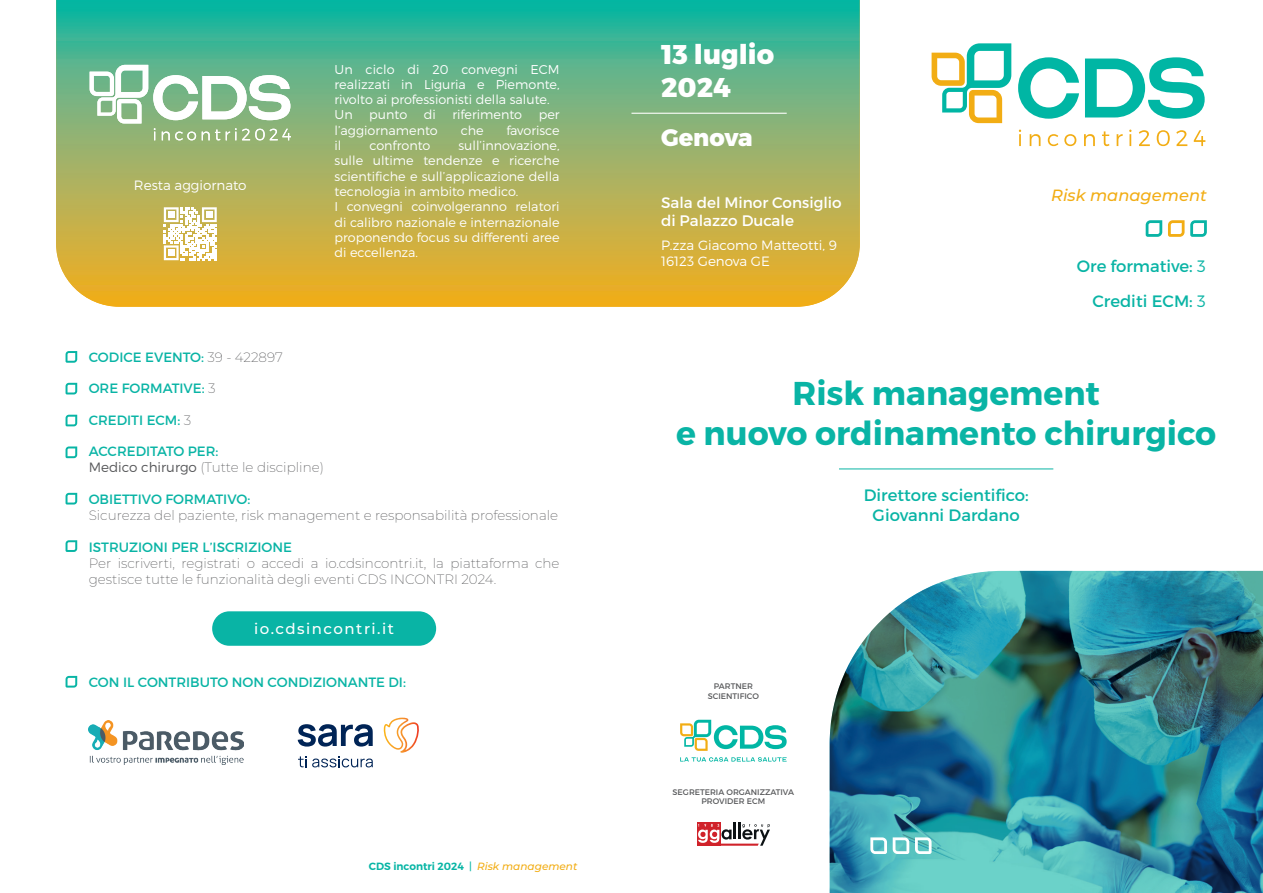
<style>
.page{position:relative;width:1263px;height:893px;background:#fff}
.page>*{position:absolute;margin:0;border:0;box-sizing:border-box;transform-origin:0 0}
.t1{font:700 33px "Montserrat";color:#09b4a5}
.t2{font:800 27.15px "Montserrat";color:#fff}
.t3{font:800 23.85px "Montserrat";color:#fff}
.t4{font:16.5px "Montserrat";color:#09b4a5}
.t5{font:italic 500 16.35px "Montserrat";color:#f2ad14}
.t6{font:15.15px "Montserrat";color:#fff}
.t7{font:500 15px "Montserrat";letter-spacing:.1em;color:#fff}
.t8{font:200 13.5px/16.2px "Montserrat";color:#57585a}
.t9{font:13.5px "Montserrat";color:#09b4a5}
.t10{font:300 13.5px/16.2px "Montserrat";color:#fff}
.t11{font:300 12.75px/15.3px "Montserrat";color:#fff;text-align:justify}
.t12{font:600 10.5px "Montserrat";color:#08b5a5}
.t13{font:8.1px "Montserrat";color:#57585a}
.s1{font-weight:200;color:#57585a}
.s2{font-weight:300}
.s3{font-weight:400}
.s4{font-weight:500;font-style:italic;color:#f2ad14}
</style>
<div class="page">
<svg style="left:56px;top:0;width:804px;height:307px;background:#93b267"></svg>
<img style="left:830px;top:571px;width:433px;height:322px">
<svg style="left:1168px;top:220px;width:16px;height:17px"></svg>
<svg style="left:1190px;top:220px;width:17px;height:17px"></svg>
<svg style="left:1146px;top:220px;width:16px;height:17px"></svg>
<hr style="left:631px;top:113px;width:156px;height:1px;background:#fff">
<svg style="left:893px;top:837px;width:16px;height:17px"></svg>
<svg style="left:915px;top:837px;width:16px;height:17px"></svg>
<svg style="left:870px;top:837px;width:17px;height:17px"></svg>
<hr style="left:839px;top:469px;width:214px;height:1px;background:#09b4a5">
<svg style="left:680px;top:757px;width:107px;height:5px"></svg>
<svg style="left:680px;top:720px;width:107px;height:31px"></svg>
<div style="left:697px;top:822px;width:24px;height:24px;background:#d0222a"></div>
<svg style="left:698px;top:822px;width:72px;height:24px"></svg>
<svg style="left:931px;top:43px;width:80px;height:80px"></svg>
<svg style="left:1018px;top:57px;width:61px;height:62px"></svg>
<svg style="left:1085px;top:57px;width:120px;height:62px"></svg>
<svg style="left:1019px;top:130px;width:2px;height:16px"></svg>
<svg style="left:1030px;top:134px;width:10px;height:12px"></svg>
<svg style="left:1048px;top:134px;width:10px;height:12px"></svg>
<svg style="left:1064px;top:134px;width:12px;height:12px"></svg>
<svg style="left:1084px;top:134px;width:11px;height:12px"></svg>
<svg style="left:1102px;top:131px;width:7px;height:15px"></svg>
<svg style="left:1116px;top:134px;width:7px;height:12px"></svg>
<svg style="left:1129px;top:130px;width:2px;height:16px"></svg>
<svg style="left:1139px;top:130px;width:11px;height:16px"></svg>
<svg style="left:1157px;top:130px;width:13px;height:16px"></svg>
<svg style="left:1176px;top:130px;width:11px;height:16px"></svg>
<svg style="left:1194px;top:130px;width:11px;height:16px"></svg>
<svg style="left:66px;top:351px;width:11px;height:12px"></svg>
<svg style="left:66px;top:676px;width:11px;height:12px"></svg>
<svg style="left:66px;top:383px;width:11px;height:11px"></svg>
<svg style="left:66px;top:415px;width:11px;height:11px"></svg>
<svg style="left:90px;top:65px;width:201px;height:75px"></svg>
<svg style="left:164px;top:207px;width:53px;height:53px"></svg>
<svg style="left:66px;top:446px;width:11px;height:12px"></svg>
<svg style="left:66px;top:493px;width:11px;height:11px"></svg>
<svg style="left:66px;top:540px;width:11px;height:12px"></svg>
<div style="left:212px;top:611px;width:224px;height:35px;background:#09b4a5;border-radius:17px"></div>
<img style="left:89px;top:720px;width:155px;height:44px">
<svg style="left:298px;top:724px;width:75px;height:23px"></svg>
<svg style="left:298px;top:756px;width:75px;height:11px"></svg>
<svg style="left:383px;top:718px;width:36px;height:35px"></svg>
<p class="t10" style="left:134px;top:177px;width:114px">Resta aggiornato</p>
<p class="t11" style="left:335px;top:61px;width:227px">Un ciclo di 20 convegni ECM realizzati in Liguria e Piemonte, rivolto ai professionisti della salute.</p>
<p class="t11" style="left:335px;top:107px;width:20px">Un</p>
<p class="t11" style="left:369px;top:107px;width:39px">punto</p>
<p class="t11" style="left:424px;top:107px;width:14px">di</p>
<p class="t11" style="left:452px;top:107px;width:71px">riferimento</p>
<p class="t11" style="left:539px;top:107px;width:22px">per</p>
<p class="t11" style="left:335px;top:122px;width:105px">l’aggiornamento</p>
<p class="t11" style="left:461px;top:122px;width:25px">che</p>
<p class="t11" style="left:507px;top:122px;width:55px">favorisce</p>
<p class="t11" style="left:335px;top:138px;width:8px">il</p>
<p class="t11" style="left:369px;top:138px;width:62px">confronto</p>
<p class="t11" style="left:335px;top:138px;width:227px;text-indent:124px">sull’innovazione, sulle ultime tendenze e ricerche scientifiche e sull’applicazione della tecnologia in ambito medico.</p>
<p class="t11" style="left:335px;top:199px;width:227px">I convegni coinvolgeranno relatori di calibro nazionale e internazionale proponendo focus su differenti aree di eccellenza.</p>
<p class="t9" style="left:89px;top:349px;width:196px">CODICE EVENTO: <span class="s1">39 - 422897</span></p>
<p class="t9" style="left:89px;top:380px;width:128px">ORE FORMATIVE: <span class="s1">3</span></p>
<p class="t9" style="left:89px;top:412px;width:104px">CREDITI ECM: <span class="s1">3</span></p>
<p class="t9" style="left:89px;top:443px;width:131px">ACCREDITATO PER:</p>
<p class="t8" style="left:89px;top:459px;width:237px"><span class="s2">Medico chirurgo</span> (Tutte le discipline)</p>
<p class="t9" style="left:89px;top:491px;width:163px">OBIETTIVO FORMATIVO:</p>
<p class="t8" style="left:89px;top:507px;width:471px">Sicurezza del paziente, risk management e responsabilità professionale</p>
<p class="t9" style="left:89px;top:539px;width:205px">ISTRUZIONI PER L’ISCRIZIONE</p>
<p class="t8" style="left:89px;top:555px;width:472px">Per iscriverti, registrati o accedi a io.cdsincontri.it, la piattaforma che gestisce tutte le funzionalità degli eventi CDS INCONTRI 2024.</p>
<p class="t7" style="left:254px;top:618px;width:141px">io.cdsincontri.it</p>
<p class="t9" style="left:89px;top:673px;width:319px">CON IL CONTRIBUTO NON CONDIZIONANTE DI:</p>
<p class="t12" style="left:369px;top:860px;width:210px">CDS incontri 2024 <span class="s3">|</span> <span class="s4">Risk management</span></p>
<p class="t2" style="left:661px;top:38px;width:115px">13 luglio</p>
<p class="t2" style="left:661px;top:70px;width:71px">2024</p>
<p class="t3" style="left:661px;top:122px;width:93px">Genova</p>
<p class="t6" style="left:661px;top:193px;width:182px">Sala del Minor Consiglio</p>
<p class="t6" style="left:661px;top:211px;width:134px">di Palazzo Ducale</p>
<p class="t10" style="left:661px;top:237px;width:177px">P.zza Giacomo Matteotti, 9<br>16123 Genova GE</p>
<p class="t5" style="left:1051px;top:184px;width:157px">Risk management</p>
<p class="t4" style="left:1077px;top:256px;width:131px">Ore formative: <span class="s2">3</span></p>
<p class="t4" style="left:1092px;top:291px;width:115px">Crediti ECM: <span class="s2">3</span></p>
<p class="t1" style="left:792px;top:373px;width:309px">Risk management</p>
<p class="t1" style="left:676px;top:412px;width:542px">e nuovo ordinamento chirurgico</p>
<p class="t13" style="left:714px;top:681px;width:41px">PARTNER</p>
<p class="t13" style="left:708px;top:691px;width:53px">SCIENTIFICO</p>
<p class="t13" style="left:673px;top:787px;width:123px">SEGRETERIA ORGANIZZATIVA</p>
<p class="t13" style="left:701px;top:796px;width:65px">PROVIDER ECM</p>
<p class="t4" style="left:864px;top:485px;width:166px">Direttore scientifico:</p>
<p class="t4" style="left:873px;top:505px;width:149px">Giovanni Dardano</p>
</div>
